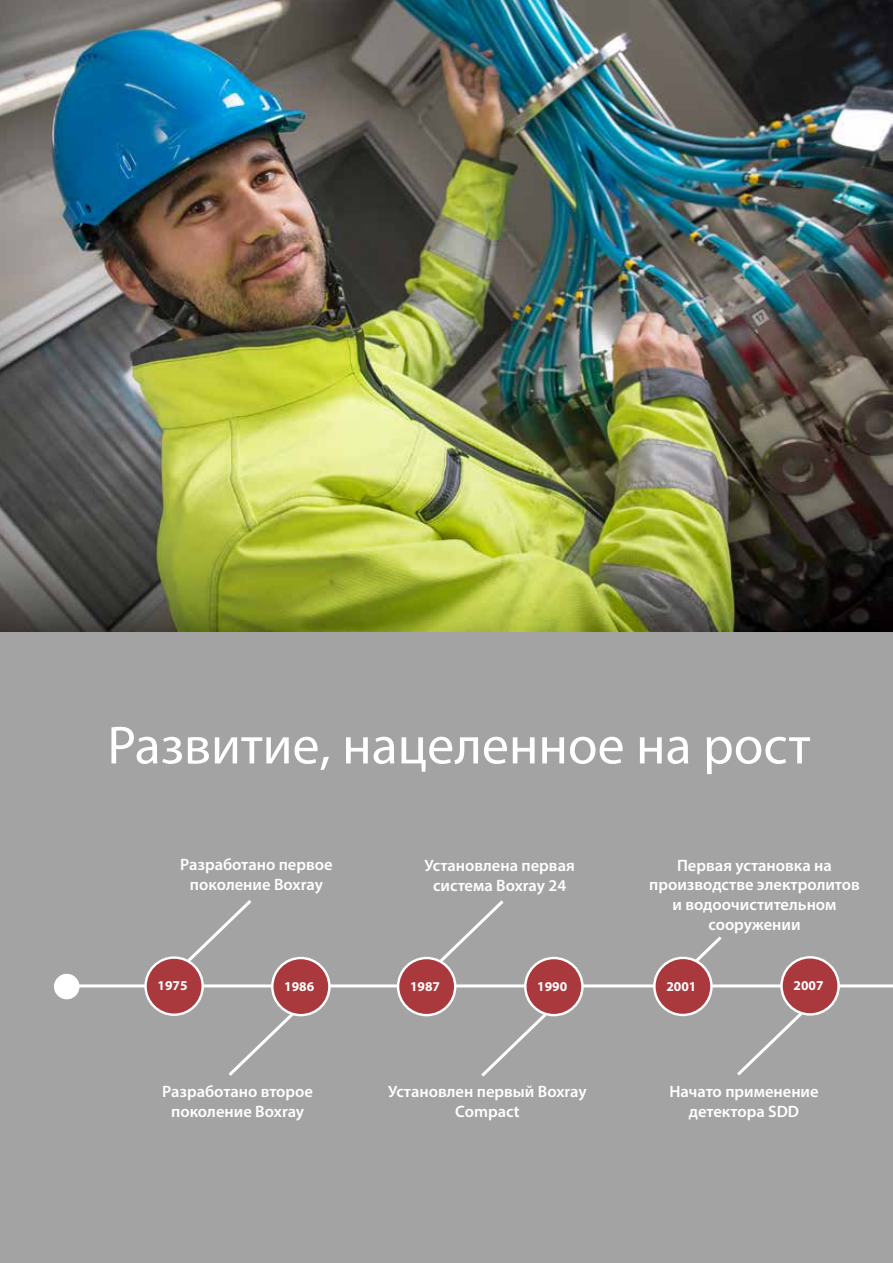
<style>
.page{position:relative;width:893px;height:1263px;background:#fff}
.page>*{position:absolute;margin:0;border:0;box-sizing:border-box;transform-origin:0 0}
.t1{font:54px "Myriad Pro";color:#fff}
.t2{font:600 16.5px/19.8px "Myriad Pro";color:#fff;text-align:center}
.t3{font:700 13.5px "Myriad Pro";color:#fff}
</style>
<div class="page">
<div style="left:0;top:631px;width:893px;height:632px;background:#a3a3a4"></div>
<img style="left:0;top:0;width:893px;height:631px">
<hr style="left:54px;top:984px;width:839px;height:3px;background:#fff">
<svg style="left:186px;top:900px;width:65px;height:65px"></svg>
<div style="left:146px;top:957px;width:57px;height:58px;background:#a9393c;border-radius:50%"></div>
<div style="left:144px;top:956px;width:60px;height:60px;border:2px solid #fff;border-radius:50%"></div>
<div style="left:54px;top:974px;width:26px;height:25px;background:#fff;border-radius:50%"></div>
<div style="left:398px;top:958px;width:57px;height:57px;background:#a9393c;border-radius:50%"></div>
<div style="left:397px;top:957px;width:59px;height:59px;border:2px solid #fff;border-radius:50%"></div>
<div style="left:272px;top:958px;width:57px;height:57px;background:#a9393c;border-radius:50%"></div>
<div style="left:271px;top:957px;width:60px;height:59px;border:2px solid #fff;border-radius:50%"></div>
<svg style="left:228px;top:1010px;width:69px;height:66px"></svg>
<svg style="left:437px;top:900px;width:67px;height:65px"></svg>
<div style="left:781px;top:957px;width:58px;height:57px;background:#a9393c;border-radius:50%"></div>
<div style="left:780px;top:956px;width:60px;height:60px;border:2px solid #fff;border-radius:50%"></div>
<svg style="left:737px;top:1009px;width:68px;height:67px"></svg>
<div style="left:525px;top:958px;width:57px;height:57px;background:#a9393c;border-radius:50%"></div>
<div style="left:524px;top:957px;width:60px;height:59px;border:2px solid #fff;border-radius:50%"></div>
<svg style="left:481px;top:1010px;width:69px;height:67px"></svg>
<div style="left:654px;top:958px;width:57px;height:57px;background:#a9393c;border-radius:50%"></div>
<div style="left:653px;top:957px;width:60px;height:59px;border:2px solid #fff;border-radius:50%"></div>
<svg style="left:692px;top:936px;width:30px;height:29px"></svg>
<h1 class="t1" style="left:107px;top:712px;width:705px">Развитие, нацеленное на рост</h1>
<p class="t2" style="left:180px;top:854px;width:154px">Разработано первое поколение Boxray</p>
<p class="t2" style="left:424px;top:855px;width:152px">Установлена первая система Boxray 24</p>
<p class="t2" style="left:649px;top:855px;width:212px">Первая установка на производстве электролитов и водоочистительном сооружении</p>
<p class="t3" style="left:158px;top:977px;width:31px">1975</p>
<p class="t3" style="left:284px;top:977px;width:31px">1986</p>
<p class="t3" style="left:410px;top:977px;width:31px">1987</p>
<p class="t3" style="left:537px;top:977px;width:31px">1990</p>
<p class="t3" style="left:666px;top:977px;width:31px">2001</p>
<p class="t3" style="left:793px;top:976px;width:31px">2007</p>
<p class="t2" style="left:162px;top:1081px;width:152px">Разработано второе поколение Boxray</p>
<p class="t2" style="left:388px;top:1081px;width:200px">Установлен первый Boxray<br>Compact</p>
<p class="t2" style="left:669px;top:1081px;width:151px">Начато применение детектора SDD</p>
</div>
